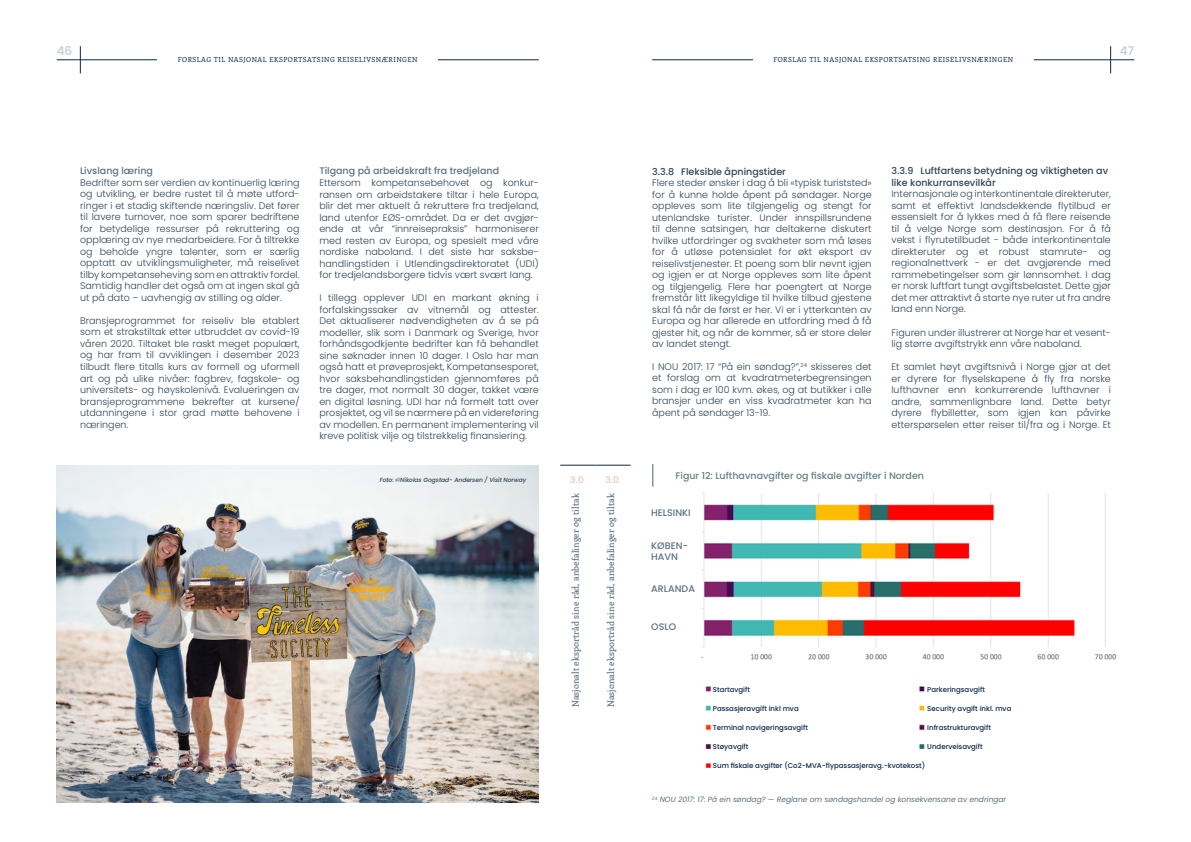
<style>
.page{position:relative;width:1191px;height:842px;background:#fff}
.page>*{position:absolute;margin:0;border:0;box-sizing:border-box;transform-origin:0 0}
.t1{font:500 12px "Poppins";color:#bfcdcd}
.t2{font:300 9.5px/11.5px "Poppins";color:#2e4555;text-align:justify}
.t3{font:500 9.5px/11.5px "Poppins";color:#2e4555}
.t4{font:500 9.5px/11.5px "Poppins";color:#5b7282}
.t5{font:500 9.5px "Poppins";color:#638181}
.t6{font:500 9px "Enriqueta";letter-spacing:.01em;color:#5b7282}
.t7{font:500 9px "Poppins";color:#edc3ad}
.t8{font:italic 7.5px "Poppins";color:#5b7282}
.t9{font:500 7px "Poppins";color:#0c2749}
.t10{font:7px "Enriqueta";letter-spacing:.07em;color:#0c2749}
.t11{font:italic 500 6px "Poppins";letter-spacing:-.01em;color:#2e4555}
</style>
<div class="page">
<hr style="left:57px;top:60px;width:482px;height:1px;background:#0c2749">
<hr style="left:560px;top:465px;width:35px;height:1px;background:#0c2749">
<hr style="left:595px;top:465px;width:35px;height:1px;background:#0c2749">
<hr style="left:652px;top:60px;width:482px;height:1px;background:#0c2749">
<svg style="left:80px;top:46px;width:1px;height:27px"></svg>
<svg style="left:1110px;top:46px;width:1px;height:27px"></svg>
<div style="left:157px;top:55px;width:281px;height:18px;background:#fff"></div>
<div style="left:753px;top:55px;width:280px;height:18px;background:#fff"></div>
<svg style="left:652px;top:464px;width:1px;height:23px"></svg>
<img style="left:701px;top:492px;width:416px;height:168px">
<img style="left:57px;top:465px;width:482px;height:337px">
<img style="left:705px;top:686px;width:8px;height:82px">
<img style="left:919px;top:686px;width:6px;height:64px">
<p class="t1" style="left:57px;top:44px;width:17px">46</p>
<p class="t1" style="left:1119px;top:44px;width:16px">47</p>
<p class="t10" style="left:178px;top:55px;width:241px">FORSLAG TIL NASJONAL EKSPORTSATSING REISELIVSNÆRINGEN</p>
<p class="t10" style="left:773px;top:55px;width:241px">FORSLAG TIL NASJONAL EKSPORTSATSING REISELIVSNÆRINGEN</p>
<p class="t4" style="left:80px;top:165px;width:74px">Livslang læring</p>
<p class="t2" style="left:80px;top:177px;width:221px">Bedrifter som ser verdien av kontinuerlig læring og utvikling, er bedre rustet til å møte utford&shy;ringer i et stadig skiftende næringsliv. Det fører til lavere turnover, noe som sparer bedriftene for betydelige ressurser på rekruttering og opplæring av nye medarbeidere. For å tiltrekke og beholde yngre talenter, som er særlig opptatt av utviklingsmuligheter, må reiselivet tilby kompetanseheving som en attraktiv fordel.<br>Samtidig handler det også om at ingen skal gå ut på dato – uavhengig av stilling og alder.</p>
<p class="t2" style="left:80px;top:315px;width:221px">Bransjeprogrammet for reiseliv ble etablert som et strakstiltak etter utbruddet av covid-19 våren 2020. Tiltaket ble raskt meget populært, og har fram til avviklingen i desember 2023 tilbudt flere titalls kurs av formell og uformell art og på ulike nivåer: fagbrev, fagskole- og universitets- og høyskolenivå. Evalueringen av bransjeprogrammene bekrefter at kursene/ utdanningene i stor grad møtte behovene i næringen.</p>
<p class="t4" style="left:319px;top:165px;width:181px">Tilgang på arbeidskraft fra tredjeland</p>
<p class="t2" style="left:319px;top:177px;width:221px">Ettersom kompetansebehovet og konkur&shy;ransen om arbeidstakere tiltar i hele Europa, blir det mer aktuelt å rekruttere fra tredjeland, land utenfor EØS-området. Da er det avgjør&shy;ende at vår “innreisepraksis” harmoniserer med resten av Europa, og spesielt med våre nordiske naboland. I det siste har saksbe&shy;handlingstiden i Utlendingsdirektoratet (UDI) for tredjelandsborgere tidvis vært svært Iang.</p>
<p class="t2" style="left:319px;top:292px;width:221px">I tillegg opplever UDI en markant økning i forfalskingssaker av vitnemål og attester.<br>Det aktualiserer nødvendigheten av å se på modeller, slik som i Danmark og Sverige, hvor forhåndsgodkjente bedrifter kan få behandlet sine søknader innen 10 dager. I Oslo har man også hatt et prøveprosjekt, Kompetansesporet, hvor saksbehandlingstiden gjennomføres på tre dager, mot normalt 30 dager, takket være en digital løsning. UDI har nå formelt tatt over prosjektet, og vil se nærmere på en videreføring av modellen. En permanent implementering vil kreve politisk vilje og tilstrekkelig finansiering.</p>
<p class="t11" style="left:380px;top:476px;width:148px">Foto: ©Nikolas Gogstad- Andersen / Visit Norway</p>
<p class="t7" style="left:570px;top:475px;width:15px">3.0</p>
<p class="t7" style="left:605px;top:475px;width:15px">3.0</p>
<p class="t6" style="left:569px;top:707px;width:215px;rotate:-90deg">Nasjonalt eksportråd sine råd, anbefalinger og tiltak</p>
<p class="t6" style="left:605px;top:707px;width:215px;rotate:-90deg">Nasjonalt eksportråd sine råd, anbefalinger og tiltak</p>
<p class="t3" style="left:652px;top:166px;width:135px">3.3.8 Fleksible åpningstider</p>
<p class="t2" style="left:652px;top:177px;width:221px">Flere steder ønsker i dag å bli «typisk turiststed» for å kunne holde åpent på søndager. Norge oppleves som lite tilgjengelig og stengt for utenlandske turister. Under innspillsrundene til denne satsingen, har deltakerne diskutert hvilke utfordringer og svakheter som må løses for å utløse potensialet for økt eksport av reiselivstjenester. Et poeng som blir nevnt igjen og igjen er at Norge oppleves som lite åpent og tilgjengelig. Flere har poengtert at Norge fremstår litt likegyldige til hvilke tilbud gjestene skal få når de først er her. Vi er i ytterkanten av Europa og har allerede en utfordring med å få gjester hit, og når de kommer, så er store deler av landet stengt.</p>
<p class="t2" style="left:652px;top:361px;width:221px">I NOU 2017: 17 “På ein søndag?”,<sup>24</sup> skisseres det et forslag om at kvadratmeterbegrensingen som i dag er 100 kvm. økes, og at butikker i alle bransjer under en viss kvadratmeter kan ha åpent på søndager 13-19.</p>
<p class="t3" style="left:891px;top:165px;width:218px">3.3.9 Luftfartens betydning og viktigheten av like konkurransevilkår</p>
<p class="t2" style="left:891px;top:188px;width:221px">Internasjonale og interkontinentale direkteruter, samt et effektivt landsdekkende flytilbud er essensielt for å lykkes med å få flere reisende til å velge Norge som destinasjon. For å få vekst i flyrutetilbudet - både interkontinentale direkteruter og et robust stamrute- og regionalnettverk - er det avgjørende med rammebetingelser som gir lønnsomhet. I dag er norsk luftfart tungt avgiftsbelastet. Dette gjør det mer attraktivt å starte nye ruter ut fra andre land enn Norge.</p>
<p class="t2" style="left:891px;top:326px;width:221px">Figuren under illustrerer at Norge har et vesent&shy;lig større avgiftstrykk enn våre naboland.</p>
<p class="t2" style="left:891px;top:361px;width:221px">Et samlet høyt avgiftsnivå i Norge gjør at det er dyrere for flyselskapene å fly fra norske lufthavner enn konkurrerende lufthavner i andre, sammenlignbare land. Dette betyr dyrere flybilletter, som igjen kan påvirke etterspørselen etter reiser til/fra og i Norge. Et</p>
<p class="t5" style="left:675px;top:470px;width:250px">Figur 12: Lufthavnavgifter og fiskale avgifter i Norden</p>
<p class="t4" style="left:651px;top:507px;width:41px">HELSINKI</p>
<p class="t4" style="left:651px;top:540px;width:38px">KØBEN-<br>HAVN</p>
<p class="t4" style="left:651px;top:583px;width:45px">ARLANDA</p>
<p class="t4" style="left:651px;top:621px;width:26px">OSLO</p>
<p class="t9" style="left:713px;top:685px;width:39px">Startavgift</p>
<p class="t9" style="left:713px;top:704px;width:87px">Passasjeravgift inkl mva</p>
<p class="t9" style="left:713px;top:723px;width:97px">Terminal navigeringsavgift</p>
<p class="t9" style="left:713px;top:742px;width:37px">Støyavgift</p>
<p class="t9" style="left:713px;top:761px;width:214px">Sum fiskale avgifter (Co2-MVA-flypassasjeravg.-kvotekost)</p>
<p class="t9" style="left:927px;top:685px;width:59px">Parkeringsavgift</p>
<p class="t9" style="left:927px;top:704px;width:86px">Security avgift inkl. mva</p>
<p class="t9" style="left:927px;top:723px;width:65px">Infrastrukturavgift</p>
<p class="t9" style="left:927px;top:742px;width:57px">Underveisavgift</p>
<p class="t8" style="left:652px;top:795px;width:356px"><sup>24</sup> NOU 2017: 17: På ein søndag? — Reglane om søndagshandel og konsekvensane av endringar</p>
</div>
